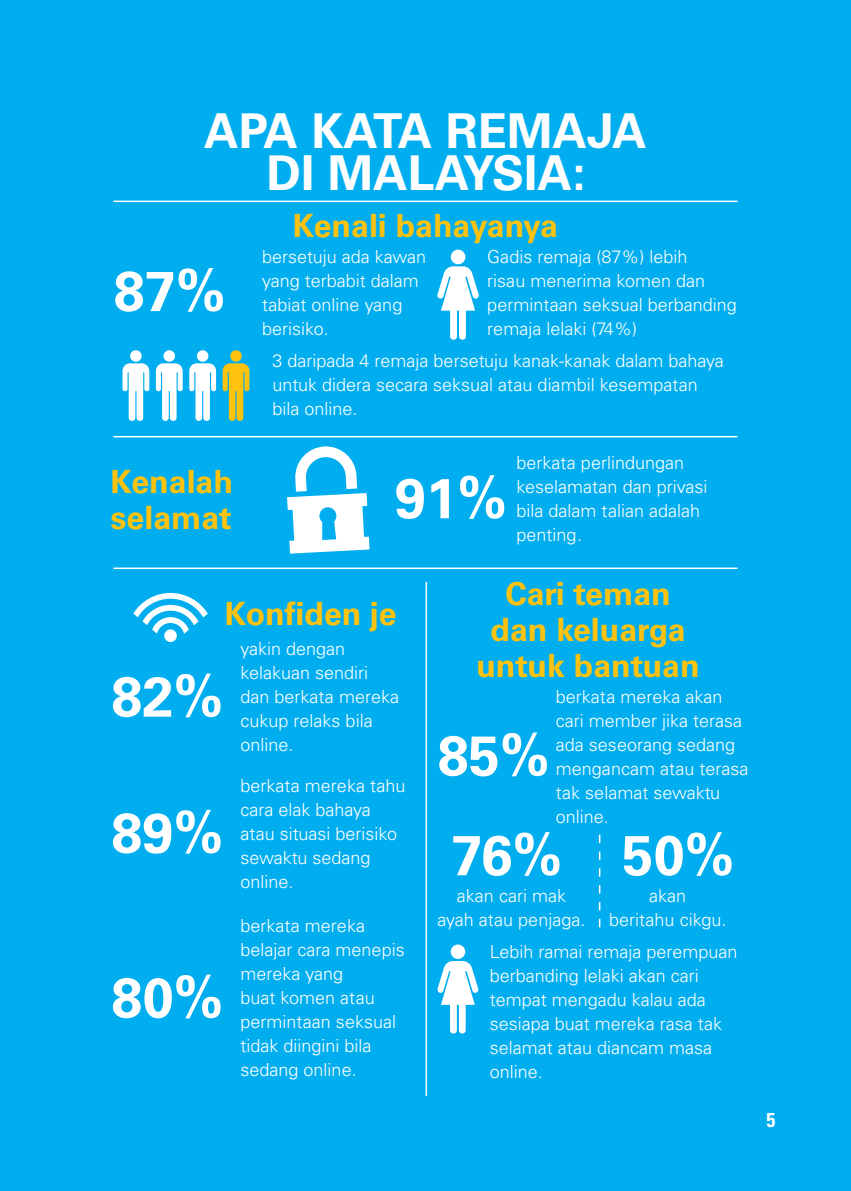
<style>
.page{position:relative;width:851px;height:1191px;background:#fff}
.page>*{position:absolute;margin:0;border:0;box-sizing:border-box;transform-origin:0 0}
.t1{font:700 56px "Univers LT Std";color:#fff}
.t2{font:700 48px/42px "Univers LT Std";color:#fff}
.t3{font:700 32px/36px "Univers LT Std";color:#ffc20e}
.t4{font:700 condensed 20px "Univers LT Std";color:#fff}
.t5{font:300 18px/24px "Univers LT Std";color:#fff}
</style>
<div class="page">
<div style="left:0;top:0;width:850px;height:1191px;background:#00aeef"></div>
<svg style="left:133px;top:593px;width:75px;height:41px"></svg>
<div style="left:164px;top:629px;width:13px;height:13px;background:#fff;border-radius:50%"></div>
<svg style="left:287px;top:446px;width:82px;height:107px"></svg>
<svg style="left:122px;top:363px;width:27px;height:58px"></svg>
<div style="left:130px;top:350px;width:12px;height:12px;background:#fff;border-radius:50%"></div>
<svg style="left:156px;top:363px;width:27px;height:58px"></svg>
<div style="left:163px;top:350px;width:12px;height:12px;background:#fff;border-radius:50%"></div>
<svg style="left:189px;top:363px;width:27px;height:58px"></svg>
<div style="left:197px;top:350px;width:11px;height:12px;background:#fff;border-radius:50%"></div>
<svg style="left:223px;top:363px;width:26px;height:58px"></svg>
<div style="left:230px;top:350px;width:12px;height:12px;background:#ffc20e;border-radius:50%"></div>
<hr style="left:113px;top:436px;width:624px;height:1px;background:#fff">
<hr style="left:113px;top:201px;width:624px;height:1px;background:#fff">
<hr style="left:113px;top:567px;width:624px;height:2px;background:#fff">
<div style="left:450px;top:250px;width:15px;height:14px;background:#fff;border-radius:50%"></div>
<svg style="left:437px;top:266px;width:42px;height:74px"></svg>
<div style="left:450px;top:944px;width:15px;height:15px;background:#fff;border-radius:50%"></div>
<svg style="left:437px;top:961px;width:42px;height:73px"></svg>
<hr style="left:425px;top:582px;width:2px;height:514px;background:#fff">
<svg style="left:598px;top:834px;width:2px;height:93px"></svg>
<h2 class="t2" style="left:266px;top:111px;width:373px;text-indent:179px">re maja di Malaysia:</h2>
<h3 class="t3" style="left:293px;top:208px;width:266px">Kenali bahayanya</h3>
<h2 class="t2" style="left:204px;top:111px;width:138px">Apa kata</h2>
<h1 class="t1" style="left:113px;top:258px;width:114px">87%</h1>
<h3 class="t3" style="left:111px;top:463px;width:124px">Kenalah selamat</h3>
<p class="t5" style="left:262px;top:244px;width:165px">bersetuju ada kawan yang terbabit dalam tabiat online yang berisiko.</p>
<p class="t5" style="left:487px;top:244px;width:251px">Gadis remaja (87%) lebih<br>risau menerima komen dan permintaan seksual berbanding remaja lelaki (74%)</p>
<p class="t5" style="left:272px;top:348px;width:452px">3 daripada 4 remaja bersetuju kanak-kanak dalam bahaya untuk didera secara seksual atau diambil kesempatan bila online.</p>
<h1 class="t1" style="left:395px;top:466px;width:114px">91%</h1>
<p class="t5" style="left:516px;top:450px;width:192px">berkata perlindungan keselamatan dan privasi bila dalam talian adalah penting.</p>
<h3 class="t3" style="left:225px;top:596px;width:173px">Konfiden je</h3>
<h1 class="t1" style="left:111px;top:664px;width:114px">82%</h1>
<h1 class="t1" style="left:111px;top:800px;width:114px">89%</h1>
<h1 class="t1" style="left:111px;top:965px;width:114px">80%</h1>
<p class="t5" style="left:240px;top:637px;width:160px">yakin dengan kelakuan sendiri dan berkata mereka cukup relaks bila online.</p>
<p class="t5" style="left:240px;top:773px;width:166px">berkata mereka tahu cara elak bahaya atau situasi berisiko sewaktu sedang online.</p>
<p class="t5" style="left:240px;top:913px;width:166px">berkata mereka belajar cara menepis mereka yang<br>buat komen atau permintaan seksual tidak diingini bila sedang online.</p>
<h3 class="t3" style="left:476px;top:576px;width:225px;text-align:center">Cari teman dan keluarga untuk bantuan</h3>
<h1 class="t1" style="left:437px;top:723px;width:114px">85%</h1>
<p class="t5" style="left:556px;top:685px;width:194px">berkata mereka akan cari member jika terasa ada seseorang sedang mengancam atau terasa tak selamat sewaktu online.</p>
<h1 class="t1" style="left:451px;top:822px;width:284px">76% 50%</h1>
<p class="t5" style="left:437px;top:883px;width:149px;text-align:center">akan cari mak ayah atau penjaga.</p>
<p class="t5" style="left:609px;top:883px;width:119px;text-align:center">akan<br>beritahu cikgu.</p>
<p class="t5" style="left:489px;top:939px;width:249px">Lebih ramai remaja perempuan berbanding lelaki akan cari tempat mengadu kalau ada sesiapa buat mereka rasa tak selamat atau diancam masa online.</p>
<p class="t4" style="left:766px;top:1107px;width:10px">5</p>
</div>
